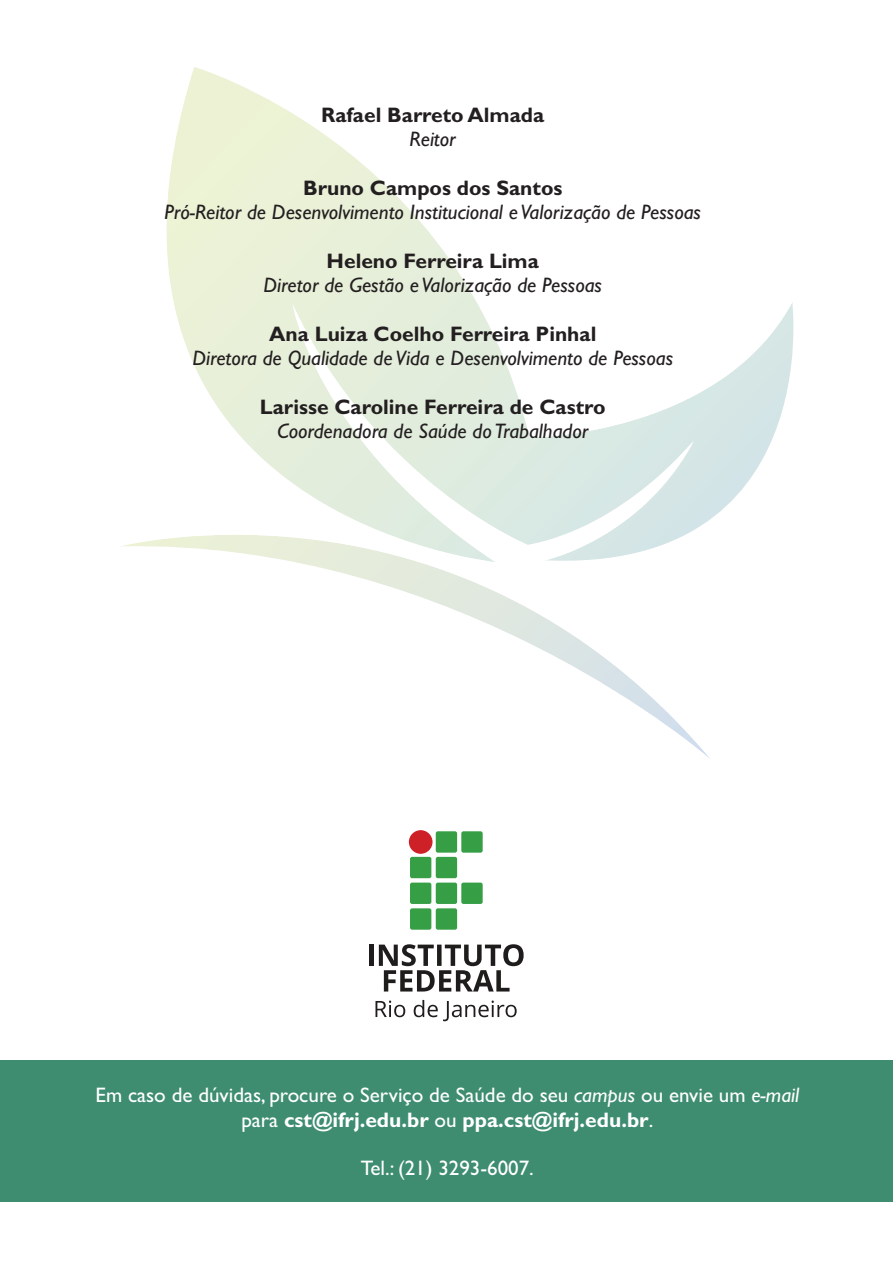
<style>
.page{position:relative;width:893px;height:1263px;background:#fff}
.page>*{position:absolute;margin:0;border:0;box-sizing:border-box;transform-origin:0 0}
.t1{font:italic 21px "Gill Sans";color:#231f20}
.t2{font:21px/24.3px "Gill Sans";color:#fff;text-align:center}
.t3{font:700 21px "Gill Sans";color:#231f20}
.s1{font-style:italic}
.s2{font-weight:700}
</style>
<div class="page">
<img style="left:166px;top:67px;width:628px;height:451px">
<img style="left:121px;top:459px;width:591px;height:300px">
<svg style="left:375px;top:1000px;width:142px;height:21px"></svg>
<div style="left:436px;top:831px;width:21px;height:22px;background:#369f46;border-radius:2px"></div>
<div style="left:461px;top:831px;width:22px;height:22px;background:#369f46;border-radius:2px"></div>
<div style="left:461px;top:882px;width:22px;height:22px;background:#369f46;border-radius:2px"></div>
<div style="left:410px;top:857px;width:21px;height:21px;background:#369f46;border-radius:2px"></div>
<div style="left:436px;top:857px;width:21px;height:21px;background:#369f46;border-radius:2px"></div>
<div style="left:410px;top:882px;width:21px;height:22px;background:#369f46;border-radius:2px"></div>
<div style="left:436px;top:882px;width:21px;height:22px;background:#369f46;border-radius:2px"></div>
<div style="left:410px;top:908px;width:21px;height:22px;background:#369f46;border-radius:2px"></div>
<div style="left:436px;top:908px;width:21px;height:22px;background:#369f46;border-radius:2px"></div>
<div style="left:409px;top:830px;width:23px;height:24px;background:#cd2027;border-radius:50%"></div>
<hr style="left:369px;top:944px;width:4px;height:22px;background:#1f1d1c">
<svg style="left:379px;top:944px;width:145px;height:47px"></svg>
<div style="left:0;top:1060px;width:893px;height:141px;background:#3e8d70"></div>
<p class="t3" style="left:321px;top:107px;width:225px">Rafael Barreto Almada</p>
<p class="t1" style="left:410px;top:132px;width:48px">Reitor</p>
<p class="t3" style="left:303px;top:180px;width:261px">Bruno Campos dos Santos</p>
<p class="t1" style="left:164px;top:205px;width:538px">Pró-Reitor de Desenvolvimento Institucional e Valorização de Pessoas</p>
<p class="t3" style="left:327px;top:253px;width:214px">Heleno Ferreira Lima</p>
<p class="t1" style="left:263px;top:278px;width:340px">Diretor de Gestão e Valorização de Pessoas</p>
<p class="t3" style="left:269px;top:326px;width:329px">Ana Luiza Coelho Ferreira Pinhal</p>
<p class="t1" style="left:192px;top:351px;width:482px">Diretora de Qualidade de Vida e Desenvolvimento de Pessoas</p>
<p class="t3" style="left:260px;top:400px;width:347px">Larisse Caroline Ferreira de Castro</p>
<p class="t1" style="left:277px;top:424px;width:313px">Coordenadora de Saúde do Trabalhador</p>
<p class="t2" style="left:96px;top:1085px;width:705px">Em caso de dúvidas, procure o Serviço de Saúde do seu <span class="s1">campus</span> ou envie um <span class="s1">e-mail </span>para <span class="s2">cst@ifrj.edu.br</span> ou <span class="s2">ppa.cst@ifrj.edu.br</span>.</p>
<p class="t2" style="left:361px;top:1158px;width:174px">Tel.: (21) 3293-6007.</p>
</div>
